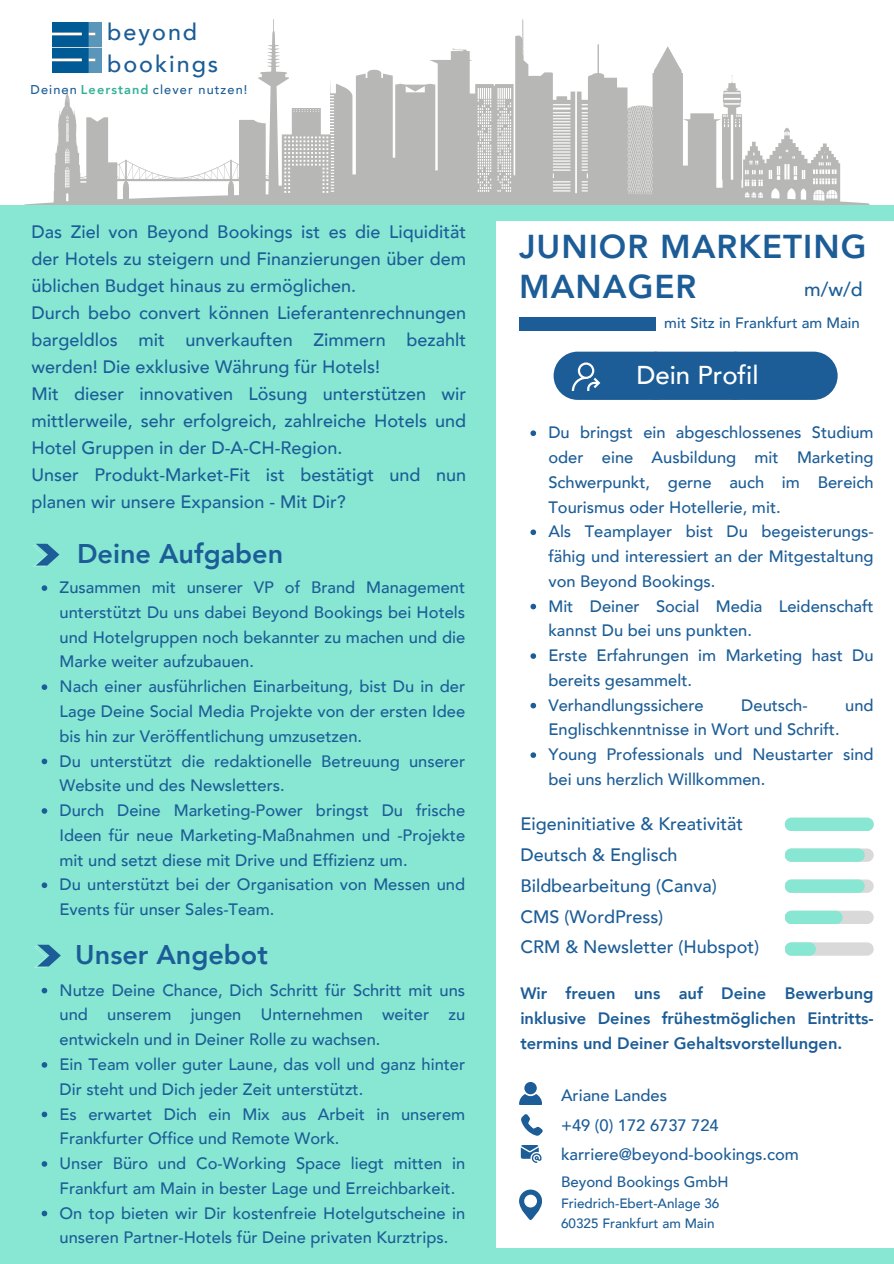
<style>
.page{position:relative;width:894px;height:1264px;background:#fff}
.page>*{position:absolute;margin:0;border:0;box-sizing:border-box;transform-origin:0 0}
.t1{font:800 33px/39.3px "Avenir";letter-spacing:.03em;color:#1c5d97}
.t2{font:800 27px "Avenir";color:#1c5d97}
.t3{font:500 25.8px "Avenir";color:#fff}
.t4{font:500 23.4px "Avenir";letter-spacing:.085em;color:#1c5d97}
.t5{font:500 19.5px "Avenir";color:#1c5d97}
.t6{font:500 18px/27px "Avenir";color:#1c5d97}
.t7{font:500 16.5px/24.8px "Avenir";color:#1c5d97}
.t8{font:800 16.5px/24.8px "Avenir";color:#1c5d97;text-align:justify}
.t9{font:500 15px "Avenir";color:#1c5d97}
.t10{font:500 13.5px "Avenir";color:#1c5d97}
.t11{font:500 12.75px "Avenir";letter-spacing:.085em;color:#1c5d97}
.s1{font-weight:800;color:#36b197}
</style>
<div class="page">
<div style="left:0;top:211px;width:496px;height:1046px;background:#88e7d3"></div>
<div style="left:553px;top:351px;width:124px;height:49px;background:#1c5d97;border-radius:24px"></div>
<div style="left:633px;top:351px;width:124px;height:49px;background:#1c5d97;border-radius:24px"></div>
<div style="left:713px;top:351px;width:124px;height:49px;background:#1c5d97;border-radius:24px"></div>
<svg style="left:571px;top:362px;width:29px;height:29px"></svg>
<div style="left:784px;top:848px;width:89px;height:13px;background:#d9d9d9;border-radius:7px"></div>
<div style="left:784px;top:848px;width:80px;height:13px;background:#88e7d3;border-radius:7px"></div>
<div style="left:784px;top:910px;width:89px;height:14px;background:#d9d9d9;border-radius:7px"></div>
<div style="left:784px;top:910px;width:58px;height:14px;background:#88e7d3;border-radius:7px"></div>
<div style="left:784px;top:942px;width:89px;height:13px;background:#d9d9d9;border-radius:7px"></div>
<div style="left:784px;top:942px;width:31px;height:13px;background:#88e7d3;border-radius:7px"></div>
<div style="left:784px;top:879px;width:89px;height:13px;background:#d9d9d9;border-radius:7px"></div>
<div style="left:784px;top:879px;width:80px;height:13px;background:#88e7d3;border-radius:7px"></div>
<svg style="left:24px;top:19px;width:845px;height:186px"></svg>
<div style="left:0;top:206px;width:893px;height:15px;background:#88e7d3"></div>
<div style="left:0;top:1247px;width:893px;height:16px;background:#88e7d3"></div>
<svg style="left:519px;top:1082px;width:22px;height:22px"></svg>
<svg style="left:521px;top:1114px;width:21px;height:21px"></svg>
<svg style="left:520px;top:1145px;width:21px;height:17px"></svg>
<svg style="left:519px;top:1189px;width:22px;height:30px"></svg>
<div style="left:519px;top:317px;width:136px;height:13px;background:#1c5d97"></div>
<svg style="left:33px;top:544px;width:26px;height:23px"></svg>
<svg style="left:34px;top:944px;width:27px;height:23px"></svg>
<div style="left:784px;top:817px;width:89px;height:14px;background:#88e7d3;border-radius:7px"></div>
<img style="left:52px;top:23px;width:50px;height:49px">
<svg style="left:42px;top:585px;width:5px;height:6px"></svg>
<svg style="left:42px;top:684px;width:5px;height:6px"></svg>
<svg style="left:42px;top:758px;width:5px;height:6px"></svg>
<svg style="left:42px;top:808px;width:5px;height:5px"></svg>
<svg style="left:42px;top:882px;width:5px;height:6px"></svg>
<svg style="left:42px;top:987px;width:5px;height:6px"></svg>
<svg style="left:42px;top:1062px;width:5px;height:5px"></svg>
<svg style="left:42px;top:1111px;width:5px;height:6px"></svg>
<svg style="left:42px;top:1161px;width:5px;height:5px"></svg>
<svg style="left:42px;top:1210px;width:5px;height:6px"></svg>
<svg style="left:530px;top:430px;width:6px;height:6px"></svg>
<svg style="left:530px;top:529px;width:6px;height:6px"></svg>
<svg style="left:530px;top:603px;width:6px;height:6px"></svg>
<svg style="left:530px;top:653px;width:6px;height:6px"></svg>
<svg style="left:530px;top:702px;width:6px;height:6px"></svg>
<svg style="left:530px;top:752px;width:6px;height:6px"></svg>
<p class="t4" style="left:107px;top:17px;width:91px">beyond</p>
<p class="t4" style="left:107px;top:48px;width:113px">bookings</p>
<p class="t11" style="left:31px;top:81px;width:218px">Deinen <span class="s1">Leerstand</span> clever nutzen!</p>
<p class="t6" style="left:31px;top:219px;width:436px">Das Ziel von Beyond Bookings ist es die Liquidität der Hotels zu steigern und Finanzierungen über dem üblichen Budget hinaus zu ermöglichen.<br>Durch bebo convert können Lieferantenrechnungen bargeldlos mit unverkauften Zimmern bezahlt werden! Die exklusive Währung für Hotels!<br>Mit dieser innovativen Lösung unterstützen wir mittlerweile, sehr erfolgreich, zahlreiche Hotels und Hotel Gruppen in der D-A-CH-Region.<br>Unser Produkt-Market-Fit ist bestätigt und nun planen wir unsere Expansion - Mit Dir?</p>
<p class="t2" style="left:77px;top:536px;width:208px">Deine Aufgaben</p>
<p class="t7" style="left:60px;top:575px;width:407px;text-align:justify">Zusammen mit unserer VP of Brand Management unterstützt Du uns dabei Beyond Bookings bei Hotels und Hotelgruppen noch bekannter zu machen und die Marke weiter aufzubauen.</p>
<p class="t7" style="left:60px;top:674px;width:407px;text-align:justify">Nach einer ausführlichen Einarbeitung, bist Du in der Lage Deine Social Media Projekte von der ersten Idee bis hin zur Veröffentlichung umzusetzen.</p>
<p class="t7" style="left:60px;top:749px;width:407px">Du unterstützt die redaktionelle Betreuung unserer<br>Website und des Newsletters.</p>
<h2 class="t7" style="left:60px;top:798px;width:407px;text-align:justify">Durch Deine Marketing-Power bringst Du frische Ideen für neue Marketing-Maßnahmen und -Projekte mit und setzt diese mit Drive und Effizienz um.</h2>
<p class="t7" style="left:60px;top:872px;width:407px">Du unterstützt bei der Organisation von Messen und<br>Events für unser Sales-Team.</p>
<p class="t2" style="left:75px;top:937px;width:194px">Unser Angebot</p>
<p class="t7" style="left:60px;top:978px;width:407px;text-align:justify">Nutze Deine Chance, Dich Schritt für Schritt mit uns und unserem jungen Unternehmen weiter zu entwickeln und in Deiner Rolle zu wachsen.</p>
<p class="t7" style="left:60px;top:1052px;width:407px">Ein Team voller guter Laune, das voll und ganz hinter<br>Dir steht und Dich jeder Zeit unterstützt.</p>
<p class="t7" style="left:60px;top:1101px;width:407px">Es erwartet Dich ein Mix aus Arbeit in unserem<br>Frankfurter Office und Remote Work.</p>
<h1 class="t7" style="left:60px;top:1151px;width:407px">Unser Büro und Co-Working Space liegt mitten in<br>Frankfurt am Main in bester Lage und Erreichbarkeit.</h1>
<h4 class="t7" style="left:60px;top:1200px;width:407px">On top bieten wir Dir kostenfreie Hotelgutscheine in unseren Partner-Hotels für Deine privaten Kurztrips.</h4>
<h4 class="t1" style="left:519px;top:228px;width:349px">JUNIOR MARKETING<br>MANAGER</h4>
<p class="t5" style="left:804px;top:276px;width:60px">m/w/d</p>
<p class="t9" style="left:664px;top:313px;width:197px">mit Sitz in Frankfurt am Main</p>
<p class="t3" style="left:636px;top:358px;width:124px">Dein Profil</p>
<p class="t7" style="left:548px;top:420px;width:327px;text-align:justify">Du bringst ein abgeschlossenes Studium oder eine Ausbildung mit Marketing Schwerpunkt, gerne auch im Bereich Tourismus oder Hotellerie, mit.</p>
<p class="t7" style="left:548px;top:519px;width:327px;text-align:justify">Als Teamplayer bist Du begeisterungs&shy;fähig und interessiert an der Mitgestaltung von Beyond Bookings.</p>
<p class="t7" style="left:548px;top:594px;width:326px">Mit Deiner Social Media Leidenschaft kannst Du bei uns punkten.</p>
<p class="t7" style="left:548px;top:643px;width:327px">Erste Erfahrungen im Marketing hast Du bereits gesammelt.</p>
<h2 class="t7" style="left:548px;top:693px;width:157px">Verhandlungssichere</h2>
<h2 class="t7" style="left:741px;top:693px;width:68px">Deutsch-</h2>
<h2 class="t7" style="left:845px;top:693px;width:30px">und</h2>
<h2 class="t7" style="left:548px;top:717px;width:293px">Englischkenntnisse in Wort und Schrift.</h2>
<p class="t7" style="left:548px;top:742px;width:326px">Young Professionals und Neustarter sind bei uns herzlich Willkommen.</p>
<p class="t6" style="left:520px;top:810px;width:224px">Eigeninitiative &amp; Kreativität</p>
<h5 class="t6" style="left:520px;top:841px;width:158px">Deutsch &amp; Englisch</h5>
<h2 class="t6" style="left:520px;top:872px;width:198px">Bildbearbeitung (Canva)</h2>
<p class="t6" style="left:520px;top:903px;width:144px">CMS (WordPress)</p>
<p class="t6" style="left:520px;top:934px;width:240px">CRM &amp; Newsletter (Hubspot)</p>
<h4 class="t8" style="left:520px;top:981px;width:355px">Wir freuen uns auf Deine Bewerbung inklusive Deines frühestmöglichen Eintritts&shy;termins und Deiner Gehaltsvorstellungen.</h4>
<p class="t7" style="left:561px;top:1083px;width:107px">Ariane Landes</p>
<h3 class="t7" style="left:561px;top:1112px;width:159px">+49 (0) 172 6737 724</h3>
<p class="t7" style="left:561px;top:1142px;width:239px">karriere@beyond-bookings.com</p>
<h3 class="t9" style="left:561px;top:1172px;width:169px">Beyond Bookings GmbH</h3>
<p class="t10" style="left:561px;top:1193px;width:160px">Friedrich-Ebert-Anlage 36</p>
<p class="t10" style="left:561px;top:1214px;width:155px">60325 Frankfurt am Main</p>
</div>
